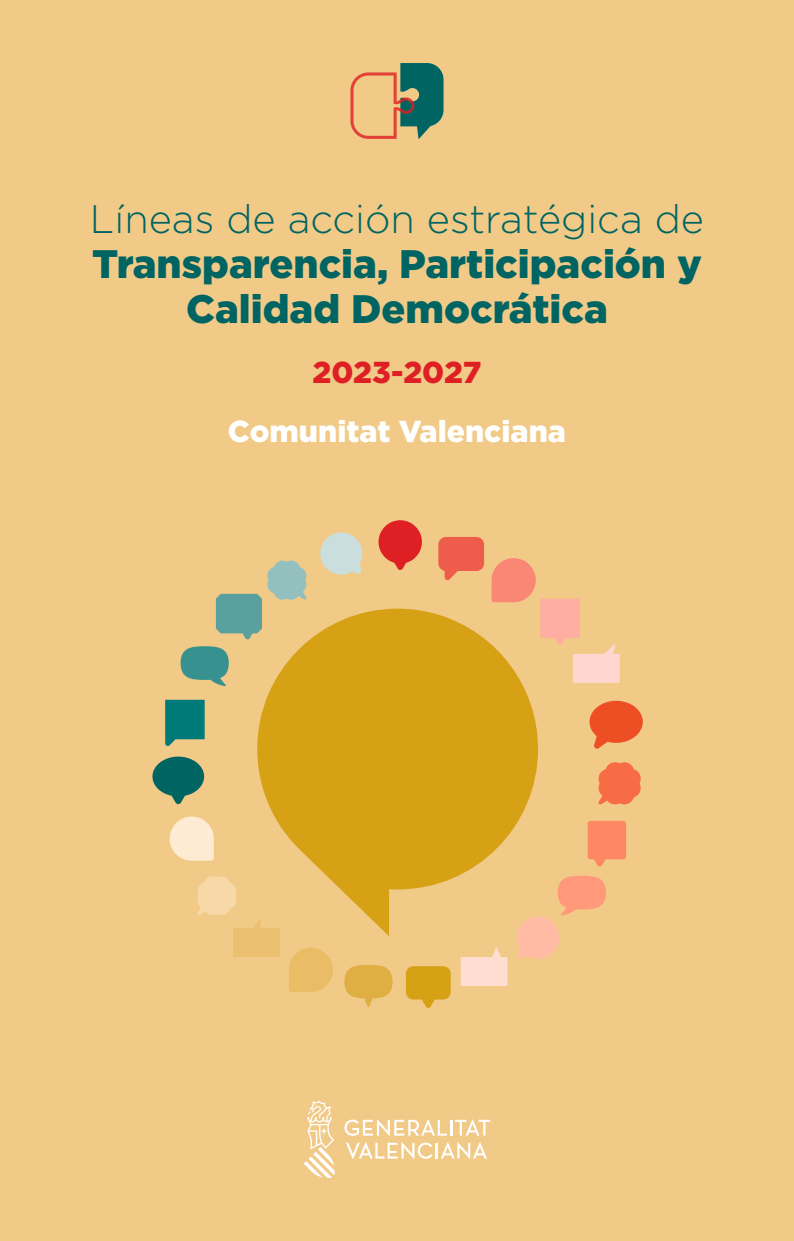
<style>
.page{position:relative;width:794px;height:1241px;background:#fff}
.page>*{position:absolute;margin:0;border:0;box-sizing:border-box;transform-origin:0 0}
.t1{font:900 39.73px/45.3px "Gotham";color:#006463;text-align:center}
.t2{font:300 39.73px "Gotham";color:#006463}
.t3{font:900 30.28px "Gotham";color:#fff}
.t4{font:900 30.28px "Gotham";color:#de1f23}
</style>
<div class="page">
<div style="left:0;top:0;width:794px;height:1240px;background:#f1ca87"></div>
<svg style="left:304px;top:1100px;width:31px;height:77px"></svg>
<svg style="left:344px;top:1119px;width:146px;height:16px"></svg>
<svg style="left:346px;top:1142px;width:141px;height:16px"></svg>
<svg style="left:257px;top:608px;width:281px;height:328px;fill:#d7a116"></svg>
<svg style="left:378px;top:520px;width:44px;height:50px"></svg>
<svg style="left:320px;top:532px;width:43px;height:42px"></svg>
<svg style="left:406px;top:966px;width:45px;height:41px"></svg>
<svg style="left:152px;top:756px;width:52px;height:48px"></svg>
<svg style="left:170px;top:816px;width:44px;height:44px"></svg>
<svg style="left:289px;top:948px;width:44px;height:43px"></svg>
<svg style="left:589px;top:700px;width:54px;height:48px"></svg>
<svg style="left:587px;top:821px;width:39px;height:45px;background:#fc9068"></svg>
<svg style="left:438px;top:537px;width:46px;height:43px"></svg>
<svg style="left:165px;top:699px;width:40px;height:46px;background:#1e847a"></svg>
<svg style="left:515px;top:875px;width:91px;height:83px"></svg>
<svg style="left:181px;top:646px;width:48px;height:40px"></svg>
<svg style="left:344px;top:965px;width:48px;height:41px"></svg>
<svg style="left:491px;top:558px;width:128px;height:124px"></svg>
<svg style="left:461px;top:947px;width:46px;height:38px"></svg>
<svg style="left:197px;top:876px;width:83px;height:80px"></svg>
<svg style="left:598px;top:762px;width:43px;height:42px"></svg>
<svg style="left:216px;top:560px;width:91px;height:79px"></svg>
<svg style="left:350px;top:63px;width:93px;height:76px"></svg>
<p class="t2" style="left:90px;top:193px;width:616px">Líneas de acción estratégica de</p>
<p class="t1" style="left:92px;top:241px;width:611px">Transparencia, Participación y<br>Calidad Democrática</p>
<p class="t4" style="left:313px;top:351px;width:170px">2023-2027</p>
<p class="t3" style="left:228px;top:410px;width:339px">Comunitat Valenciana</p>
</div>
